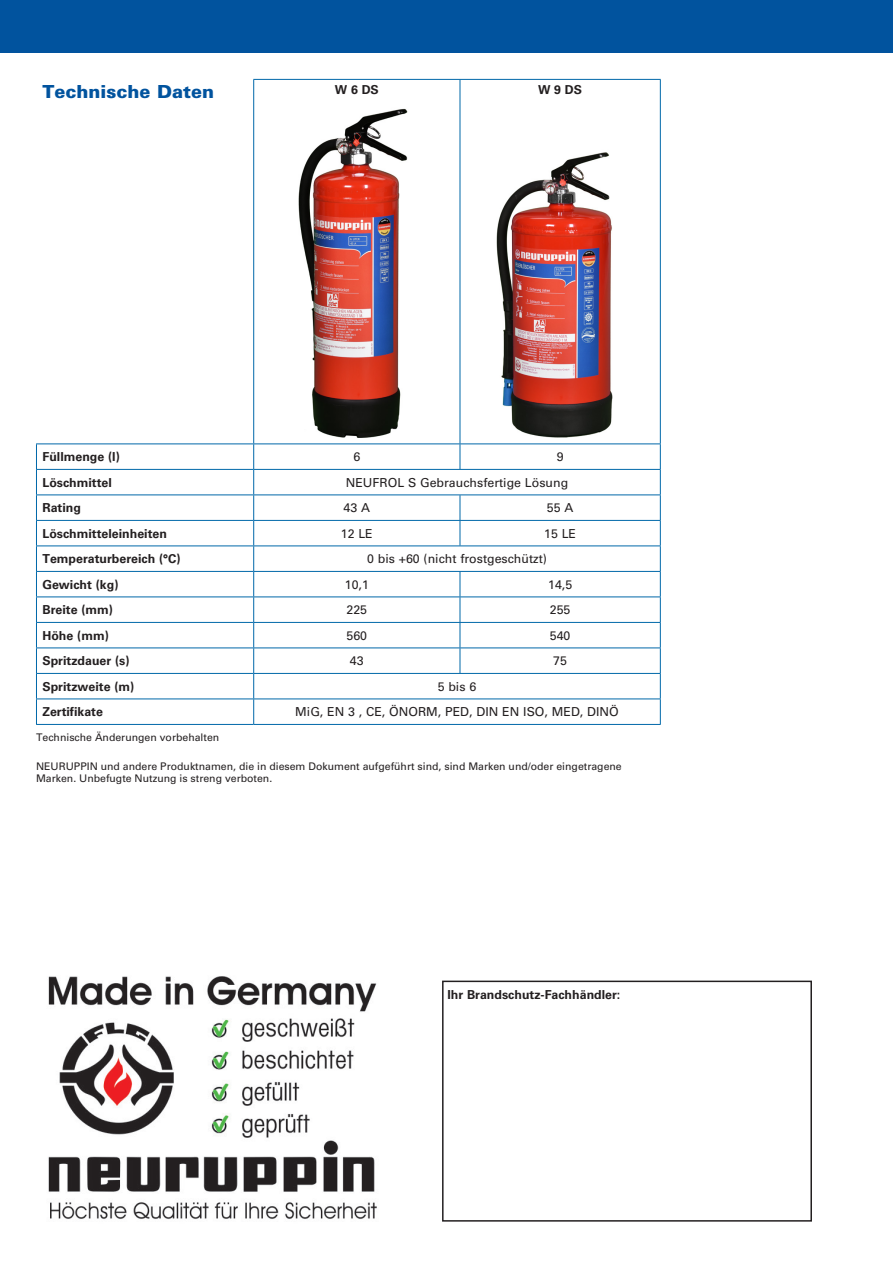
<style>
.page{position:relative;width:893px;height:1263px;background:#fff}
.page>*{position:absolute;margin:0;border:0;box-sizing:border-box;transform-origin:0 0}
._03_12_pt_Blue_Heade{font:900 18px "Univers LT Std";color:#01539e}
._06_Text_8_25{font:700 12.3px "Univers LT Std";color:#231f20}
._09_Tabbed_Copy{font:12.3px "Univers LT Std";color:#231f20}
._04_Bold_Subhead{font:700 12.3px "Univers LT Std";color:#231f20}
._16_Note_7_pt__type{font:10.5px/12px "Univers LT Std";color:#231f20}
</style>
<div class="page">
<div style="left:0;top:0;width:893px;height:52px;background:#01539e"></div>
<hr style="left:253px;top:79px;width:207px;height:1px;background:#0068a9">
<hr style="left:253px;top:80px;width:1px;height:363px;background:#0068a9">
<hr style="left:460px;top:79px;width:201px;height:1px;background:#0068a9">
<hr style="left:460px;top:80px;width:1px;height:363px;background:#0068a9">
<hr style="left:660px;top:80px;width:1px;height:363px;background:#0068a9">
<hr style="left:36px;top:443px;width:218px;height:1px;background:#0068a9">
<hr style="left:254px;top:443px;width:206px;height:1px;background:#0068a9">
<hr style="left:460px;top:443px;width:201px;height:1px;background:#0068a9">
<svg style="left:460px;top:444px;width:1px;height:25px"></svg>
<hr style="left:36px;top:469px;width:218px;height:1px;background:#0068a9">
<hr style="left:254px;top:469px;width:206px;height:1px;background:#0068a9">
<hr style="left:460px;top:469px;width:201px;height:1px;background:#0068a9">
<hr style="left:36px;top:494px;width:218px;height:1px;background:#0068a9">
<hr style="left:254px;top:494px;width:206px;height:1px;background:#0068a9">
<hr style="left:460px;top:494px;width:201px;height:1px;background:#0068a9">
<hr style="left:36px;top:520px;width:218px;height:1px;background:#0068a9">
<hr style="left:254px;top:520px;width:206px;height:1px;background:#0068a9">
<hr style="left:460px;top:520px;width:201px;height:1px;background:#0068a9">
<svg style="left:460px;top:495px;width:1px;height:50px"></svg>
<hr style="left:36px;top:545px;width:218px;height:1px;background:#0068a9">
<hr style="left:254px;top:545px;width:206px;height:1px;background:#0068a9">
<hr style="left:460px;top:545px;width:201px;height:1px;background:#0068a9">
<hr style="left:36px;top:571px;width:218px;height:1px;background:#0068a9">
<hr style="left:254px;top:571px;width:206px;height:1px;background:#0068a9">
<hr style="left:460px;top:571px;width:201px;height:1px;background:#0068a9">
<hr style="left:36px;top:596px;width:218px;height:1px;background:#0068a9">
<hr style="left:254px;top:596px;width:206px;height:1px;background:#0068a9">
<hr style="left:460px;top:596px;width:201px;height:1px;background:#0068a9">
<hr style="left:36px;top:622px;width:218px;height:1px;background:#0068a9">
<hr style="left:254px;top:622px;width:206px;height:1px;background:#0068a9">
<hr style="left:460px;top:622px;width:201px;height:1px;background:#0068a9">
<hr style="left:36px;top:647px;width:218px;height:1px;background:#0068a9">
<hr style="left:254px;top:647px;width:206px;height:1px;background:#0068a9">
<hr style="left:460px;top:647px;width:201px;height:1px;background:#0068a9">
<svg style="left:460px;top:572px;width:1px;height:101px"></svg>
<hr style="left:36px;top:673px;width:218px;height:1px;background:#0068a9">
<hr style="left:254px;top:673px;width:206px;height:1px;background:#0068a9">
<hr style="left:460px;top:673px;width:201px;height:1px;background:#0068a9">
<hr style="left:36px;top:698px;width:218px;height:1px;background:#0068a9">
<svg style="left:36px;top:444px;width:1px;height:280px"></svg>
<hr style="left:254px;top:698px;width:206px;height:1px;background:#0068a9">
<svg style="left:253px;top:444px;width:1px;height:280px"></svg>
<hr style="left:460px;top:698px;width:201px;height:1px;background:#0068a9">
<hr style="left:36px;top:724px;width:218px;height:1px;background:#0068a9">
<hr style="left:254px;top:724px;width:206px;height:1px;background:#0068a9">
<hr style="left:460px;top:724px;width:201px;height:1px;background:#0068a9">
<svg style="left:660px;top:444px;width:1px;height:280px"></svg>
<img style="left:298px;top:108px;width:110px;height:330px">
<img style="left:496px;top:152px;width:117px;height:286px">
<div style="left:442px;top:980px;width:370px;height:241px;border:2px solid #231f20"></div>
<img style="left:48px;top:976px;width:329px;height:244px">
<p class="_03_12_pt_Blue_Heade" style="left:42px;top:81px;width:173px">Technische Daten</p>
<p class="_06_Text_8_25" style="left:335px;top:83px;width:46px">W 6 DS</p>
<p class="_04_Bold_Subhead" style="left:538px;top:83px;width:46px">W 9 DS</p>
<p class="_06_Text_8_25" style="left:42px;top:450px;width:79px">Füllmenge (l)</p>
<p class="_09_Tabbed_Copy" style="left:353px;top:449px;width:8px">6</p>
<p class="_09_Tabbed_Copy" style="left:557px;top:449px;width:8px">9</p>
<p class="_06_Text_8_25" style="left:42px;top:475px;width:71px">Löschmittel</p>
<p class="_09_Tabbed_Copy" style="left:346px;top:475px;width:224px">NEUFROL S Gebrauchsfertige Lösung</p>
<p class="_06_Text_8_25" style="left:42px;top:501px;width:40px">Rating</p>
<p class="_09_Tabbed_Copy" style="left:344px;top:500px;width:28px">43 A</p>
<p class="_09_Tabbed_Copy" style="left:547px;top:500px;width:28px">55 A</p>
<p class="_06_Text_8_25" style="left:42px;top:526px;width:126px">Löschmitteleinheiten</p>
<p class="_09_Tabbed_Copy" style="left:341px;top:526px;width:33px">12 LE</p>
<p class="_09_Tabbed_Copy" style="left:544px;top:526px;width:33px">15 LE</p>
<p class="_06_Text_8_25" style="left:42px;top:552px;width:140px">Temperaturbereich (°C)</p>
<p class="_09_Tabbed_Copy" style="left:367px;top:551px;width:181px">0 bis +60 (nicht frostgeschützt)</p>
<p class="_06_Text_8_25" style="left:42px;top:577px;width:77px">Gewicht (kg)</p>
<p class="_09_Tabbed_Copy" style="left:345px;top:577px;width:26px">10,1</p>
<p class="_09_Tabbed_Copy" style="left:548px;top:577px;width:26px">14,5</p>
<p class="_06_Text_8_25" style="left:42px;top:603px;width:72px">Breite (mm)</p>
<p class="_09_Tabbed_Copy" style="left:347px;top:602px;width:22px">225</p>
<p class="_09_Tabbed_Copy" style="left:550px;top:602px;width:22px">255</p>
<p class="_06_Text_8_25" style="left:42px;top:628px;width:68px">Höhe (mm)</p>
<p class="_09_Tabbed_Copy" style="left:347px;top:628px;width:22px">560</p>
<p class="_09_Tabbed_Copy" style="left:550px;top:628px;width:22px">540</p>
<p class="_06_Text_8_25" style="left:42px;top:654px;width:88px">Spritzdauer (s)</p>
<p class="_09_Tabbed_Copy" style="left:350px;top:653px;width:15px">43</p>
<p class="_09_Tabbed_Copy" style="left:553px;top:653px;width:15px">75</p>
<p class="_06_Text_8_25" style="left:42px;top:679px;width:93px">Spritzweite (m)</p>
<p class="_09_Tabbed_Copy" style="left:438px;top:679px;width:40px">5 bis 6</p>
<p class="_06_Text_8_25" style="left:42px;top:705px;width:62px">Zertifikate</p>
<p class="_09_Tabbed_Copy" style="left:295px;top:704px;width:325px">MiG, EN 3 , CE, ÖNORM, PED, DIN EN ISO, MED, DINÖ</p>
<p class="_16_Note_7_pt__type" style="left:36px;top:732px;width:185px">Technische Änderungen vorbehalten</p>
<p class="_16_Note_7_pt__type" style="left:36px;top:760px;width:587px">NEURUPPIN und andere Produktnamen, die in diesem Dokument aufgeführt sind, sind Marken und/oder eingetragene<br>Marken. Unbefugte Nutzung is streng verboten.</p>
<p class="_04_Bold_Subhead" style="left:447px;top:987px;width:174px">Ihr Brandschutz-Fachhändler:</p>
</div>
